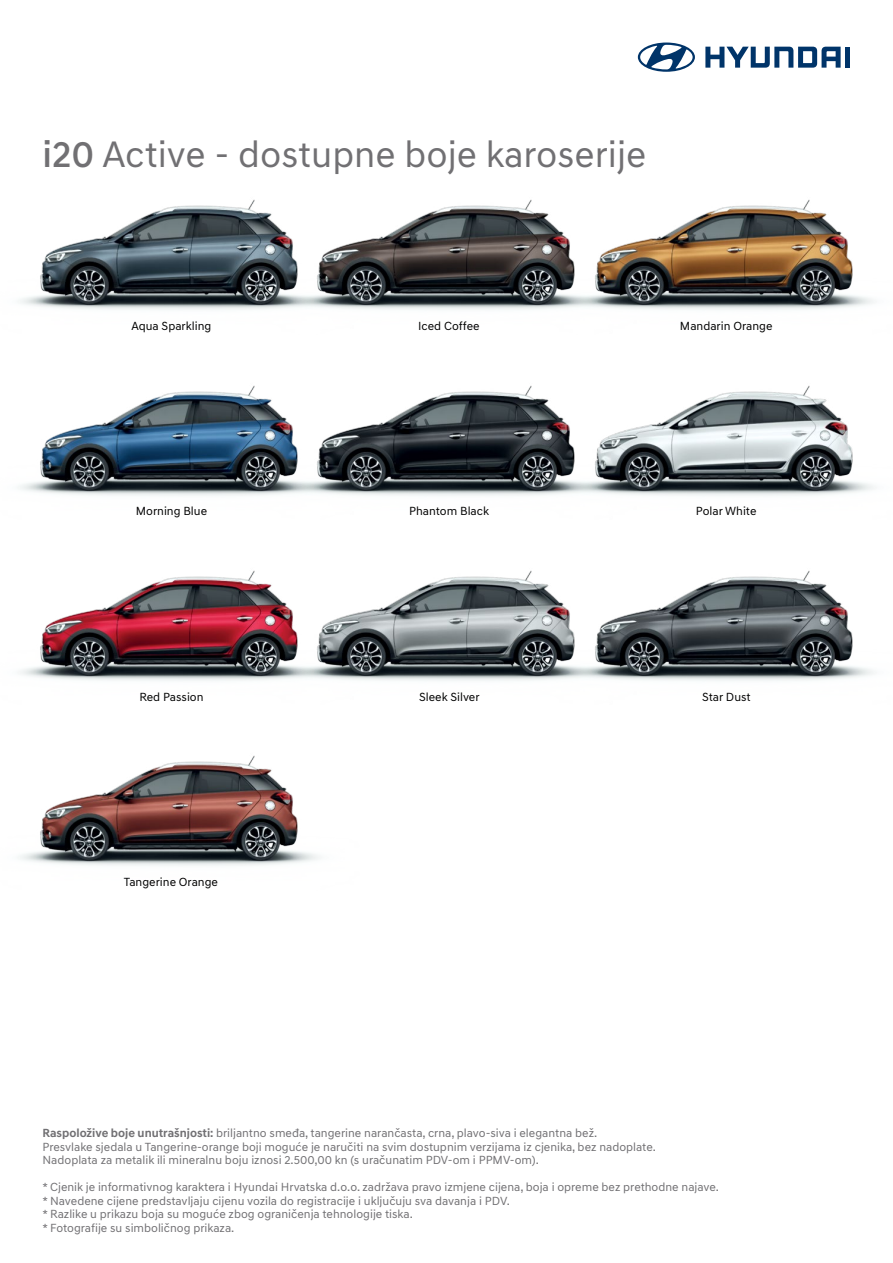
<style>
.page{position:relative;width:893px;height:1263px;background:#fff}
.page>*{position:absolute;margin:0;border:0;box-sizing:border-box;transform-origin:0 0}
.t1{font:37.5px "Hyundai Sans Text";color:#717073}
.t2{font:12px/13.5px "Hyundai Sans Text";color:#717073}
.t3{font:12px "Hyundai Sans Text";color:#000}
.s1{font-weight:500}
.s2{font-weight:700}
</style>
<div class="page">
<svg style="left:705px;top:47px;width:136px;height:21px"></svg>
<div style="left:845px;top:47px;width:5px;height:21px;background:#003469"></div>
<svg style="left:638px;top:43px;width:57px;height:29px"></svg>
<img style="left:20px;top:199px;width:238px;height:111px">
<img style="left:258px;top:200px;width:277px;height:110px">
<img style="left:535px;top:200px;width:339px;height:110px">
<img style="left:20px;top:385px;width:238px;height:111px">
<img style="left:258px;top:386px;width:277px;height:110px">
<img style="left:535px;top:386px;width:339px;height:110px">
<img style="left:20px;top:570px;width:238px;height:111px">
<img style="left:20px;top:755px;width:299px;height:111px">
<img style="left:258px;top:571px;width:277px;height:110px">
<img style="left:535px;top:571px;width:339px;height:110px">
<h1 class="t1" style="left:43px;top:132px;width:605px"><span class="s1">i20</span> Active - dostupne boje karoserije</h1>
<p class="t3" style="left:131px;top:319px;width:81px">Aqua Sparkling</p>
<p class="t3" style="left:418px;top:319px;width:63px">Iced Coffee</p>
<p class="t3" style="left:680px;top:319px;width:94px">Mandarin Orange</p>
<p class="t3" style="left:136px;top:504px;width:73px">Morning Blue</p>
<p class="t3" style="left:409px;top:504px;width:81px">Phantom Black</p>
<p class="t3" style="left:696px;top:504px;width:62px">Polar White</p>
<p class="t3" style="left:139px;top:689px;width:66px">Red Passion</p>
<p class="t3" style="left:124px;top:874px;width:96px">Tangerine Orange</p>
<p class="t3" style="left:419px;top:689px;width:62px">Sleek Silver</p>
<p class="t3" style="left:702px;top:689px;width:50px">Star Dust</p>
<p class="t2" style="left:43px;top:1126px;width:615px"><span class="s2">Raspoložive boje unutrašnjosti:</span> briljantno smeđa, tangerine narančasta, crna, plavo-siva i elegantna bež.<br>Presvlake sjedala u Tangerine-orange boji moguće je naručiti na svim dostupnim verzijama iz cjenika, bez nadoplate.<br>Nadoplata za metalik ili mineralnu boju iznosi 2.500,00 kn (s uračunatim PDV-om i PPMV-om).</p>
<p class="t2" style="left:43px;top:1180px;width:678px">* Cjenik je informativnog karaktera i Hyundai Hrvatska d.o.o. zadržava pravo izmjene cijena, boja i opreme bez prethodne najave. * Navedene cijene predstavljaju cijenu vozila do registracije i uključuju sva davanja i PDV.<br>* Razlike u prikazu boja su moguće zbog ograničenja tehnologije tiska.<br>* Fotografije su simboličnog prikaza.</p>
</div>
